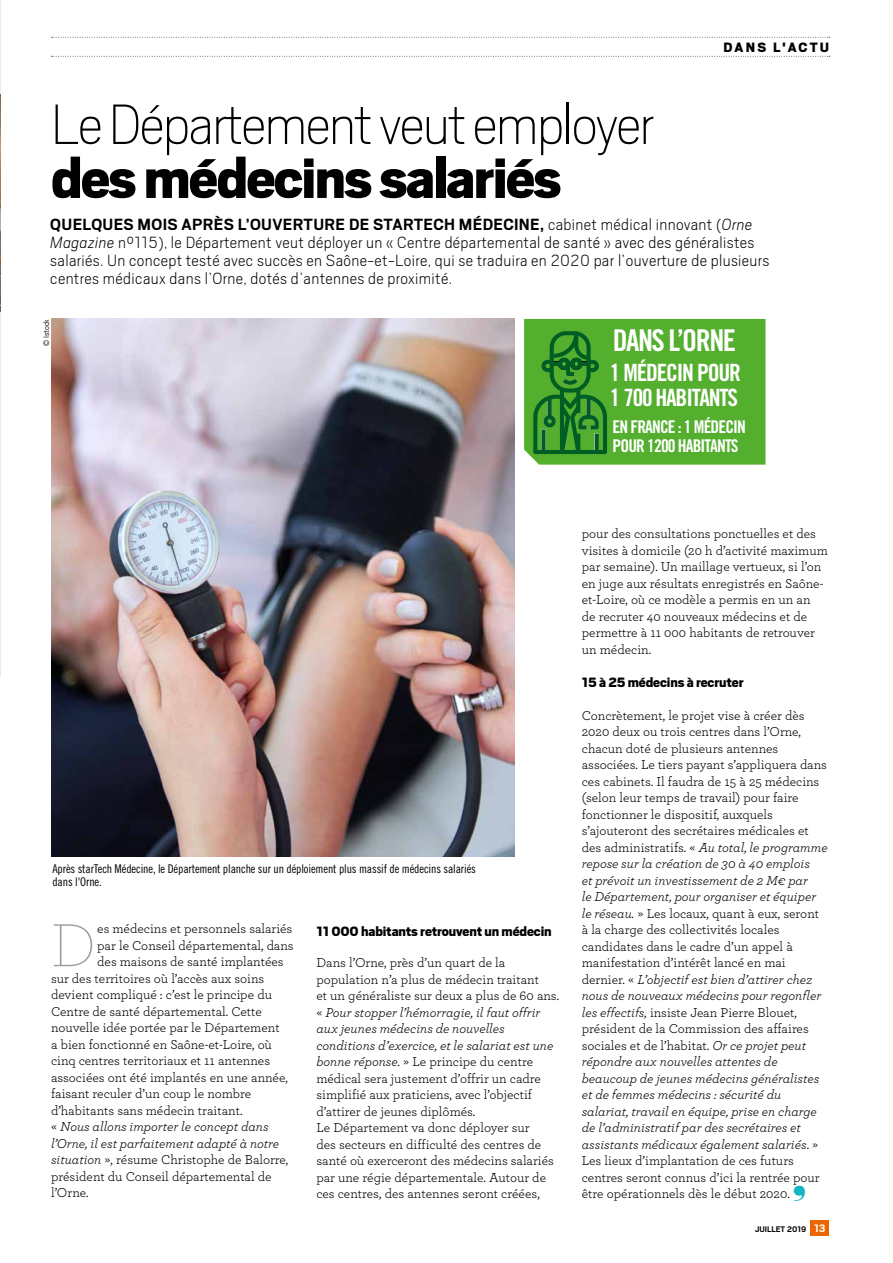
<style>
.page{position:relative;width:893px;height:1263px;background:#fff}
.page>*{position:absolute;margin:0;border:0;box-sizing:border-box;transform-origin:0 0}
.t1{font:200 63.6px "Archer";color:#9c9c9d}
.t2{font:100 63px "Scout";letter-spacing:-.03em;color:#000}
.t3{font:900 63px "Scout";letter-spacing:-.03em;color:#000}
.t4{font:30px "Trade Gothic Bold Cond Twenty";letter-spacing:-.05em;color:#fff}
.t5{font:23.85px/25px "Trade Gothic Bold Cond Twenty";letter-spacing:-.05em;color:#fff}
.t6{font:200 18px/18px "Scout";letter-spacing:.02em;color:#000}
.t7{font:17.55px/19.5px "Trade Gothic Bold Cond Twenty";letter-spacing:-.05em;color:#fff}
.t8{font:900 15px "Scout";letter-spacing:-.01em;color:#000}
.t9{font:900 15px "Scout";letter-spacing:.145em;color:#000}
.t10{font:13.5px/16.5px "Archer";color:#000}
.t11{font:italic 13.5px "Archer";color:#000}
.t12{font:12px/13.5px "Trade Gothic Cond Eighteen";letter-spacing:-.01em;color:#000}
.t13{font:700 9px "Scout";color:#000}
.t14{font:300 9px "Scout";color:#000}
.s1{font-weight:700}
.s2{font-style:italic}
.s3{font-style:normal}
.s4{font-size:12px;color:#fff}
</style>
<div class="page">
<hr style="left:0;top:0;width:1px;height:677px;background:#ececec">
<img style="left:0;top:95px;width:1px;height:216px">
<img style="left:51px;top:319px;width:463px;height:538px">
<svg style="left:524px;top:319px;width:241px;height:146px;background:#4ca72e"></svg>
<svg style="left:51px;top:37px;width:779px;height:1px"></svg>
<svg style="left:51px;top:56px;width:779px;height:1px"></svg>
<div style="left:810px;top:1220px;width:19px;height:16px;background:#ec6500"></div>
<p class="t9" style="left:724px;top:37px;width:107px">DANS L'ACTU</p>
<h2 class="t2" style="left:51px;top:83px;width:605px">Le Département veut employer</h2>
<h2 class="t3" style="left:51px;top:137px;width:512px">des médecins salariés</h2>
<p class="t6" style="left:50px;top:214px;width:721px"><span class="s1">QUELQUES MOIS APRÈS L’OUVERTURE DE STARTECH MÉDECINE,</span> cabinet médical innovant (<span class="s2">Orne Magazine</span> n°115), le Département veut déployer un « Centre départemental de santé » avec des généralistes salariés. Un concept testé avec succès en Saône-et-Loire, qui se traduira en 2020 par l’ouverture de plusieurs centres médicaux dans l’Orne, dotés d’antennes de proximité.</p>
<p class="t14" style="left:41px;top:346px;width:29px;rotate:-90deg">© Istock</p>
<h3 class="t4" style="left:613px;top:322px;width:125px">DANS L’ORNE</h3>
<h3 class="t5" style="left:610px;top:360px;width:133px">1 MÉDECIN POUR<br>1 700 HABITANTS</h3>
<p class="t7" style="left:613px;top:417px;width:135px">EN FRANCE : 1 MÉDECIN<br>POUR 1200 HABITANTS</p>
<p class="t12" style="left:52px;top:861px;width:425px">Après starTech Médecine, le Département planche sur un déploiement plus massif de médecins salariés dans l'Orne.</p>
<h1 class="t1" style="left:51px;top:905px;width:46px">D</h1>
<p class="t10" style="left:97px;top:920px;width:197px">es médecins et personnels salariés</p>
<p class="t10" style="left:97px;top:936px;width:198px">par le Conseil départemental, dans</p>
<p class="t10" style="left:97px;top:953px;width:188px">des maisons de santé implantées</p>
<p class="t10" style="left:51px;top:969px;width:215px">sur des territoires où l’accès aux soins</p>
<p class="t10" style="left:51px;top:986px;width:223px">devient compliqué : c’est le principe du</p>
<p class="t10" style="left:51px;top:1002px;width:212px">Centre de santé départemental. Cette</p>
<p class="t10" style="left:51px;top:1019px;width:230px">nouvelle idée portée par le Département</p>
<p class="t10" style="left:51px;top:1035px;width:222px">a bien fonctionné en Saône-et-Loire, où</p>
<p class="t10" style="left:51px;top:1052px;width:221px">cinq centres territoriaux et 11 antennes</p>
<p class="t10" style="left:51px;top:1068px;width:238px">associées ont été implantés en une année,</p>
<p class="t10" style="left:51px;top:1085px;width:202px">faisant reculer d’un coup le nombre</p>
<p class="t10" style="left:51px;top:1101px;width:193px">d’habitants sans médecin traitant.</p>
<p class="t11" style="left:51px;top:1117px;width:219px"><span class="s3">«</span> Nous allons importer le concept dans</p>
<p class="t11" style="left:51px;top:1133px;width:230px">l’Orne, il est parfaitement adapté à notre</p>
<p class="t10" style="left:51px;top:1151px;width:239px"><span class="s2">situation</span> », résume Christophe de Balorre,</p>
<p class="t10" style="left:51px;top:1167px;width:222px">président du Conseil départemental de</p>
<p class="t10" style="left:51px;top:1184px;width:39px">l’Orne.</p>
<p class="t8" style="left:316px;top:921px;width:237px">11 000 habitants retrouvent un médecin</p>
<p class="t10" style="left:316px;top:954px;width:244px">Dans l’Orne, près d’un quart de la population n’a plus de médecin traitant<br>et un généraliste sur deux a plus de 60 ans. « <span class="s2">Pour stopper l’hémorragie, il faut offrir aux jeunes médecins de nouvelles conditions d’exercice, et le salariat est une bonne réponse.</span> » Le principe du centre médical sera justement d’offrir un cadre simplifié aux praticiens, avec l’objectif d’attirer de jeunes diplômés.<br>Le Département va donc déployer sur<br>des secteurs en difficulté des centres de santé où exerceront des médecins salariés par une régie départementale. Autour de ces centres, des antennes seront créées,</p>
<p class="t10" style="left:582px;top:525px;width:248px">pour des consultations ponctuelles et des visites à domicile (20 h d’activité maximum par semaine). Un maillage vertueux, si l’on en juge aux résultats enregistrés en Saône&shy;et-Loire, où ce modèle a permis en un an<br>de recruter 40 nouveaux médecins et de permettre à 11 000 habitants de retrouver un médecin.</p>
<p class="t8" style="left:582px;top:672px;width:163px">15 à 25 médecins à recruter</p>
<p class="t10" style="left:582px;top:706px;width:247px">Concrètement, le projet vise à créer dès 2020 deux ou trois centres dans l’Orne, chacun doté de plusieurs antennes associées. Le tiers payant s’appliquera dans ces cabinets. Il faudra de 15 à 25 médecins (selon leur temps de travail) pour faire fonctionner le dispositif, auxquels s’ajouteront des secrétaires médicales et des administratifs. « <span class="s2">Au total, le programme repose sur la création de 30 à 40 emplois<br>et prévoit un investissement de 2 M€ par<br>le Département, pour organiser et équiper le réseau.</span> » Les locaux, quant à eux, seront à la charge des collectivités locales candidates dans le cadre d’un appel à manifestation d’intérêt lancé en mai dernier. « <span class="s2">L’objectif est bien d’attirer chez nous de nouveaux médecins pour regonfler les effectifs,</span> insiste Jean Pierre Blouet, président de la Commission des affaires sociales et de l’habitat. <span class="s2">Or ce projet peut répondre aux nouvelles attentes de beaucoup de jeunes médecins généralistes et de femmes médecins : sécurité du salariat, travail en équipe, prise en charge de l’administratif par des secrétaires et assistants médicaux également salariés</span>. » Les lieux d’implantation de ces futurs centres seront connus d’ici la rentrée pour être opérationnels dès le début 2020.</p>
<p class="t13" style="left:755px;top:1224px;width:72px">JUILLET 2019 <span class="s4">13</span></p>
</div>
